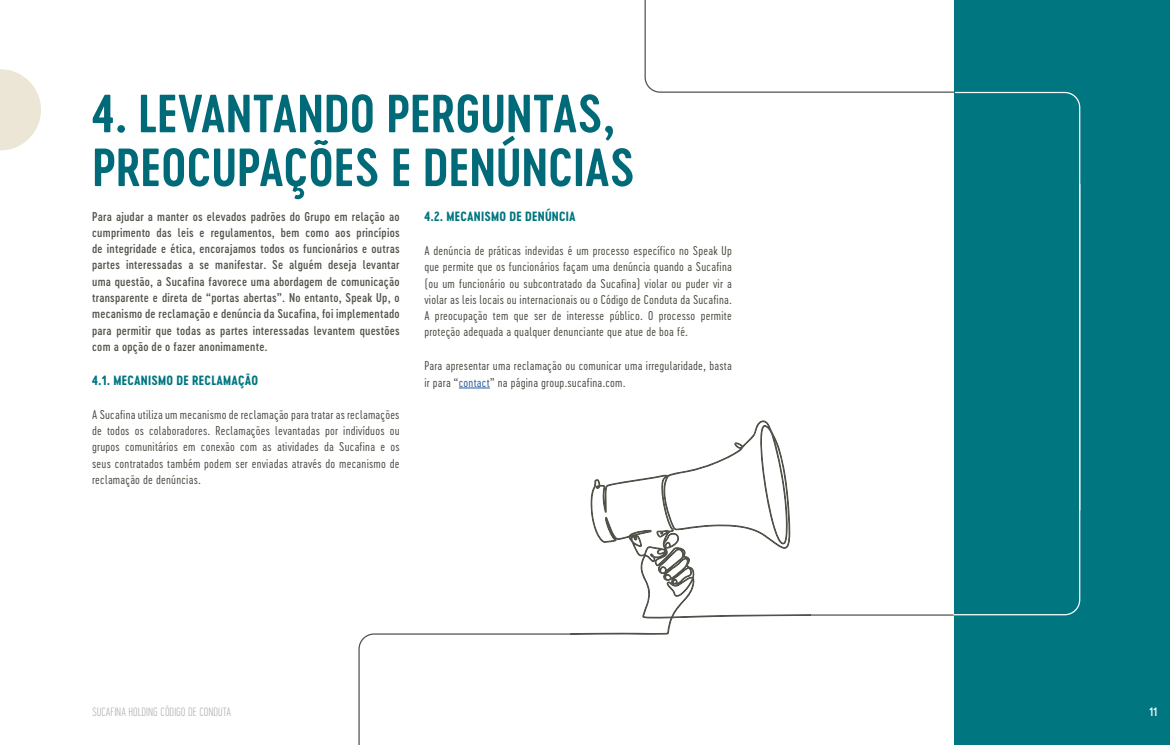
<style>
.page{position:relative;width:1170px;height:745px;background:#fff}
.page>*{position:absolute;margin:0;border:0;box-sizing:border-box;transform-origin:0 0}
.t1{font:50px/53.8px "Cervo Neue Semi Bold Neue";color:#006a78}
.t2{font:12.5px "Cervo Neue Bold Neue";letter-spacing:.02em;color:#007680}
.t3{font:11.88px/16.2px "Cervo Neue Light Neue";letter-spacing:.02em;color:#484b42;text-align:justify}
.t4{font:11.88px/16.2px "Cervo Neue Medium Neue";letter-spacing:.02em;color:#51534a;text-align:justify}
.t5{font:11.25px "Cervo Neue Thin Neue";color:#afb0ab}
.t6{font:11.25px "Cervo Neue Medium Neue";color:#fff}
.s1{color:#275b9b}
</style>
<div class="page">
<svg style="left:0;top:69px;width:41px;height:81px"></svg>
<hr style="left:1169px;top:678px;width:1px;height:66px;background:#006a78">
<hr style="left:459px;top:387px;width:31px;height:1px;background:#275b9b">
<div style="left:954px;top:0;width:215px;height:744px;background:#007680"></div>
<svg style="left:953px;top:511px;width:127px;height:104px"></svg>
<svg style="left:644px;top:0;width:310px;height:93px"></svg>
<svg style="left:954px;top:91px;width:126px;height:420px"></svg>
<svg style="left:571px;top:420px;width:240px;height:214px"></svg>
<hr style="left:810px;top:614px;width:143px;height:1px;background:#51534a">
<svg style="left:358px;top:633px;width:213px;height:111px"></svg>
<h1 class="t1" style="left:92px;top:87px;width:544px">4. LEVANTANDO PERGUNTAS,<br>PREOCUPAÇÕES E DENÚNCIAS</h1>
<p class="t4" style="left:92px;top:208px;width:309px">Para ajudar a manter os elevados padrões do Grupo em relação ao cumprimento das leis e regulamentos, bem como aos princípios de integridade e ética, encorajamos todos os funcionários e outras partes interessadas a se manifestar. Se alguém deseja levantar uma questão, a Sucafina favorece uma abordagem de comunicação transparente e direta de “portas abertas”. No entanto, Speak Up, o mecanismo de reclamação e denúncia da Sucafina, foi implementado para permitir que todas as partes interessadas levantem questões com a opção de o fazer anonimamente.</p>
<p class="t2" style="left:92px;top:371px;width:167px">4.1. MECANISMO DE RECLAMAÇÃO</p>
<p class="t3" style="left:92px;top:406px;width:309px">A Sucafina utiliza um mecanismo de reclamação para tratar as reclamações de todos os colaboradores. Reclamações levantadas por indivíduos ou grupos comunitários em conexão com as atividades da Sucafina e os seus contratados também podem ser enviadas através do mecanismo de reclamação de denúncias.</p>
<p class="t2" style="left:424px;top:208px;width:153px">4.2. MECANISMO DE DENÚNCIA</p>
<p class="t3" style="left:424px;top:242px;width:309px">A denúncia de práticas indevidas é um processo específico no Speak Up que permite que os funcionários façam uma denúncia quando a Sucafina (ou um funcionário ou subcontratado da Sucafina) violar ou puder vir a violar as leis locais ou internacionais ou o Código de Conduta da Sucafina.<br>A preocupação tem que ser de interesse público. O processo permite proteção adequada a qualquer denunciante que atue de boa fé.</p>
<p class="t3" style="left:424px;top:357px;width:309px">Para apresentar uma reclamação ou comunicar uma irregularidade, basta ir para “<span class="s1">contact</span>” na página group.sucafina.com.</p>
<p class="t5" style="left:92px;top:704px;width:140px">SUCAFINA HOLDING CÓDIGO DE CONDUTA</p>
<p class="t6" style="left:1149px;top:704px;width:9px">11</p>
</div>
